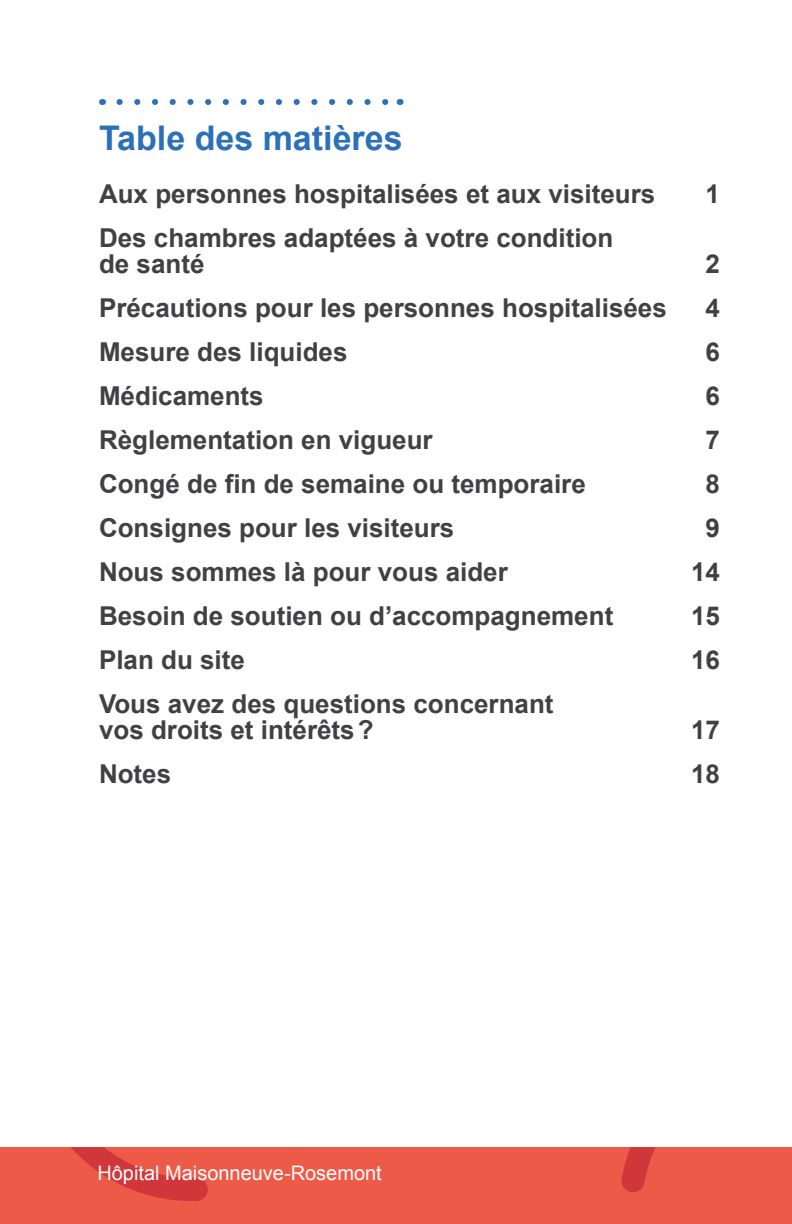
<style>
.page{position:relative;width:792px;height:1224px;background:#fff}
.page>*{position:absolute;margin:0;border:0;box-sizing:border-box;transform-origin:0 0}
.t1{font:700 34px "Arial";color:#2c71b8}
.t2{font:700 26px/26px "Arial";color:#414042}
.t3{font:20px "Arial";color:#fff}
</style>
<div class="page">
<div style="left:0;top:1147px;width:792px;height:77px;background:#ed5a48"></div>
<svg style="left:621px;top:1147px;width:35px;height:45px"></svg>
<svg style="left:71px;top:1147px;width:137px;height:54px"></svg>
<svg style="left:120px;top:99px;width:269px;height:6px"></svg>
<h1 class="t1" style="left:99px;top:116px;width:305px">Table des matières</h1>
<p class="t2" style="left:99px;top:182px;width:558px">Aux personnes hospitalisées et aux visiteurs</p>
<p class="t2" style="left:706px;top:182px;width:16px">1</p>
<p class="t2" style="left:99px;top:226px;width:516px">Des chambres adaptées à votre condition de santé</p>
<p class="t2" style="left:706px;top:252px;width:16px">2</p>
<p class="t2" style="left:99px;top:296px;width:569px">Précautions pour les personnes hospitalisées</p>
<p class="t2" style="left:706px;top:296px;width:16px">4</p>
<p class="t2" style="left:99px;top:340px;width:250px">Mesure des liquides</p>
<p class="t2" style="left:706px;top:340px;width:16px">6</p>
<p class="t2" style="left:99px;top:384px;width:166px">Médicaments</p>
<p class="t2" style="left:706px;top:384px;width:16px">6</p>
<p class="t2" style="left:99px;top:428px;width:335px">Règlementation en vigueur</p>
<p class="t2" style="left:706px;top:428px;width:16px">7</p>
<p class="t2" style="left:99px;top:472px;width:488px">Congé de fin de semaine ou temporaire</p>
<p class="t2" style="left:706px;top:472px;width:16px">8</p>
<p class="t2" style="left:99px;top:516px;width:357px">Consignes pour les visiteurs</p>
<p class="t2" style="left:706px;top:516px;width:16px">9</p>
<p class="t2" style="left:99px;top:560px;width:410px">Nous sommes là pour vous aider</p>
<p class="t2" style="left:691px;top:560px;width:30px">14</p>
<p class="t2" style="left:99px;top:604px;width:516px">Besoin de soutien ou d’accompagnement</p>
<p class="t2" style="left:691px;top:604px;width:30px">15</p>
<p class="t2" style="left:99px;top:648px;width:147px">Plan du site</p>
<p class="t2" style="left:691px;top:648px;width:30px">16</p>
<p class="t2" style="left:99px;top:692px;width:456px">Vous avez des questions concernant vos droits et intérêts?</p>
<p class="t2" style="left:691px;top:718px;width:30px">17</p>
<p class="t2" style="left:99px;top:762px;width:74px">Notes</p>
<p class="t2" style="left:691px;top:762px;width:30px">18</p>
<p class="t3" style="left:97px;top:1160px;width:286px">Hôpital Maisonneuve-Rosemont</p>
</div>
